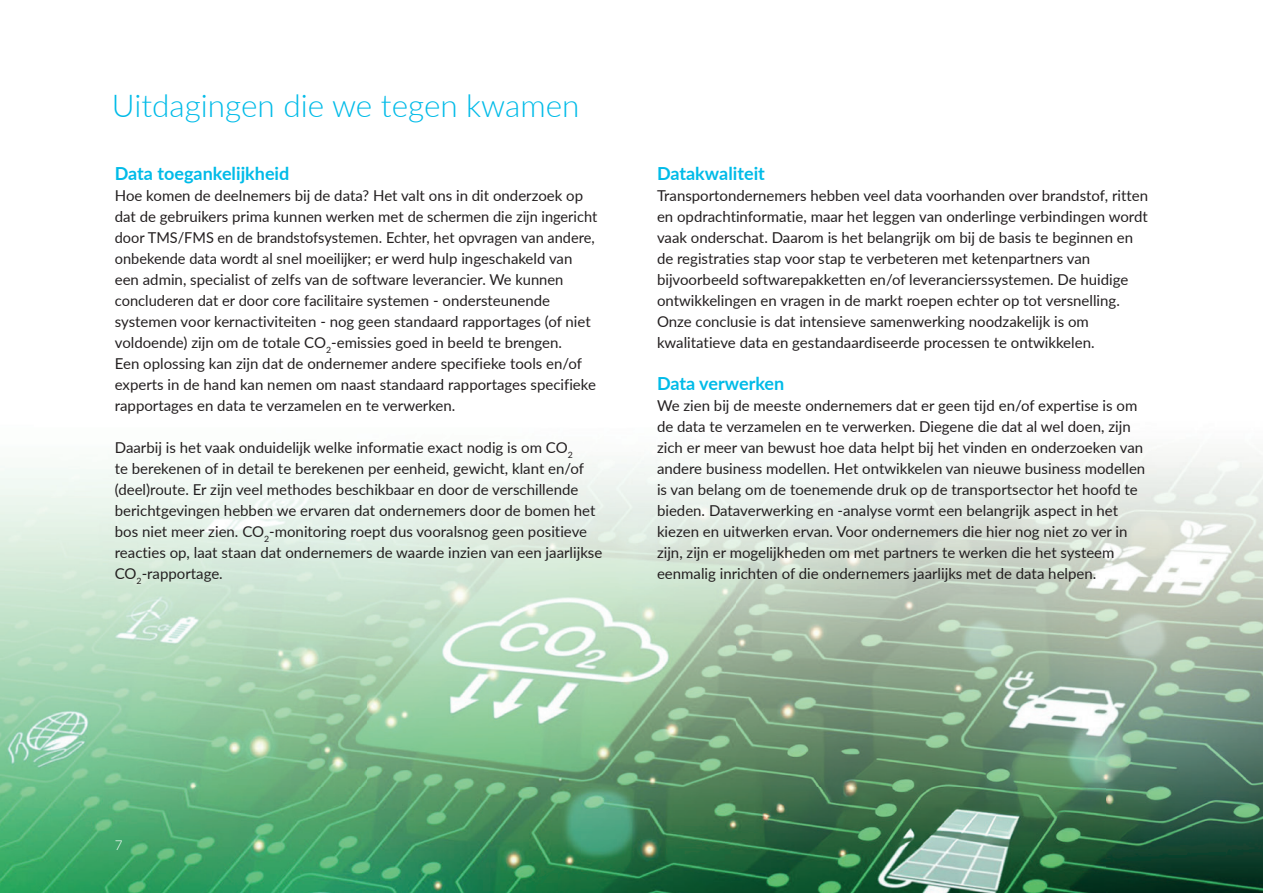
<style>
.page{position:relative;width:1263px;height:893px;background:#fff}
.page>*{position:absolute;margin:0;border:0;box-sizing:border-box;transform-origin:0 0}
.t1{font:300 31.5px "Lato";color:#00bbe8}
.t2{font:700 18px "Lato";color:#00bbe8}
.t3{font:15px/21px "Lato";color:#231f20}
.t4{font:300 13.5px "Lato";color:#fff}
</style>
<div class="page">
<img style="left:0;top:449px;width:1263px;height:444px">
<h1 class="t1" style="left:112px;top:84px;width:469px">Uitdagingen die we tegen kwamen</h1>
<p class="t2" style="left:115px;top:160px;width:176px">Data toegankelijkheid</p>
<p class="t3" style="left:115px;top:184px;width:484px">Hoe komen de deelnemers bij de data? Het valt ons in dit onderzoek op dat de gebruikers prima kunnen werken met de schermen die zijn ingericht door TMS/FMS en de brandstofsystemen. Echter, het opvragen van andere, onbekende data wordt al snel moeilijker; er werd hulp ingeschakeld van een admin, specialist of zelfs van de software leverancier. We kunnen concluderen dat er door core facilitaire systemen - ondersteunende systemen voor kernactiviteiten - nog geen standaard rapportages (of niet voldoende) zijn om de totale CO<sub>2</sub>-emissies goed in beeld te brengen.<br>Een oplossing kan zijn dat de ondernemer andere specifieke tools en/of experts in de hand kan nemen om naast standaard rapportages specifieke rapportages en data te verzamelen en te verwerken.</p>
<p class="t3" style="left:115px;top:436px;width:489px">Daarbij is het vaak onduidelijk welke informatie exact nodig is om CO<sub>2<br></sub>te berekenen of in detail te berekenen per eenheid, gewicht, klant en/of (deel)route. Er zijn veel methodes beschikbaar en door de verschillende berichtgevingen hebben we ervaren dat ondernemers door de bomen het bos niet meer zien. CO<sub>2</sub>-monitoring roept dus vooralsnog geen positieve reacties op, laat staan dat ondernemers de waarde inzien van een jaarlijkse CO<sub>2</sub>-rapportage.</p>
<p class="t2" style="left:657px;top:160px;width:109px">Datakwaliteit</p>
<p class="t3" style="left:657px;top:184px;width:493px">Transportondernemers hebben veel data voorhanden over brandstof, ritten en opdrachtinformatie, maar het leggen van onderlinge verbindingen wordt vaak onderschat. Daarom is het belangrijk om bij de basis te beginnen en de registraties stap voor stap te verbeteren met ketenpartners van bijvoorbeeld softwarepakketten en/of leverancierssystemen. De huidige ontwikkelingen en vragen in de markt roepen echter op tot versnelling.<br>Onze conclusie is dat intensieve samenwerking noodzakelijk is om kwalitatieve data en gestandaardiseerde processen te ontwikkelen.</p>
<p class="t2" style="left:657px;top:370px;width:129px">Data verwerken</p>
<p class="t3" style="left:657px;top:394px;width:490px">We zien bij de meeste ondernemers dat er geen tijd en/of expertise is om de data te verzamelen en te verwerken. Diegene die dat al wel doen, zijn zich er meer van bewust hoe data helpt bij het vinden en onderzoeken van andere business modellen. Het ontwikkelen van nieuwe business modellen is van belang om de toenemende druk op de transportsector het hoofd te bieden. Dataverwerking en -analyse vormt een belangrijk aspect in het kiezen en uitwerken ervan. Voor ondernemers die hier nog niet zo ver in zijn, zijn er mogelijkheden om met partners te werken die het systeem eenmalig inrichten of die ondernemers jaarlijks met de data helpen.</p>
<p class="t4" style="left:115px;top:836px;width:9px">7</p>
</div>
